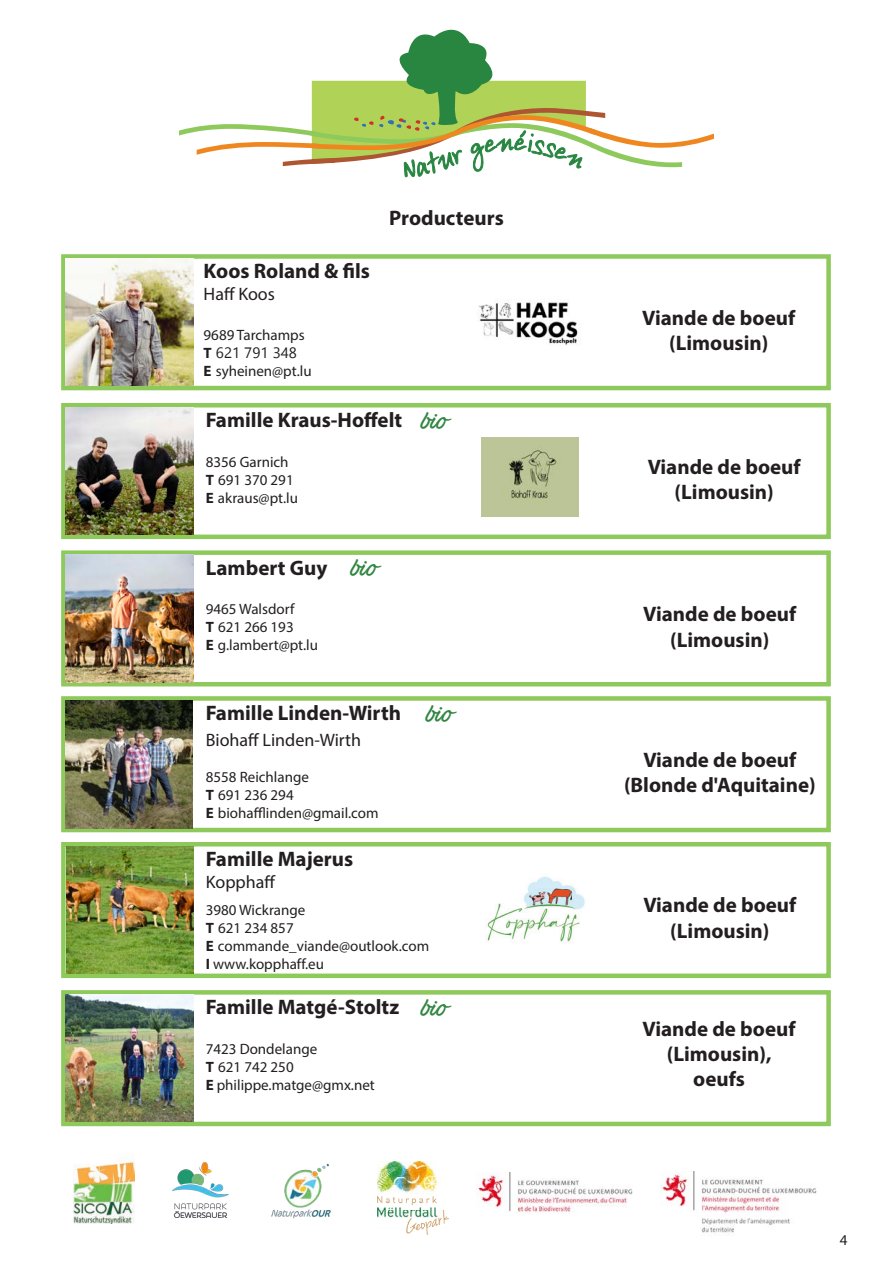
<style>
.page{position:relative;width:893px;height:1263px;background:#fff}
.page>*{position:absolute;margin:0;border:0;box-sizing:border-box;transform-origin:0 0}
.t1{font:27px "Actonia PERSONALUSE";color:#328641}
.t2{font:700 21px "Myriad Pro";color:#231f20}
.t3{font:18px "Myriad Pro";color:#231f20}
.t4{font:15px "Myriad Pro";color:#231f20}
.t5{font:700 15px "Myriad Pro";color:#231f20}
.s1{font-weight:700}
</style>
<div class="page">
<svg style="left:179px;top:29px;width:535px;height:148px"></svg>
<img style="left:73px;top:1153px;width:62px;height:70px">
<img style="left:172px;top:1162px;width:57px;height:55px">
<img style="left:271px;top:1163px;width:60px;height:56px">
<img style="left:378px;top:1161px;width:70px;height:74px">
<div style="left:61px;top:842px;width:770px;height:136px;border:4px solid #8ec95c"></div>
<img style="left:66px;top:846px;width:128px;height:128px">
<img style="left:486px;top:876px;width:99px;height:66px">
<div style="left:61px;top:696px;width:770px;height:136px;border:4px solid #8ec95c"></div>
<img style="left:66px;top:701px;width:127px;height:127px">
<div style="left:61px;top:550px;width:770px;height:136px;border:4px solid #8ec95c"></div>
<img style="left:66px;top:555px;width:127px;height:127px">
<div style="left:61px;top:403px;width:770px;height:136px;border:4px solid #8ec95c"></div>
<img style="left:66px;top:407px;width:127px;height:128px">
<div style="left:61px;top:254px;width:770px;height:136px;border:4px solid #8ec95c"></div>
<img style="left:65px;top:259px;width:128px;height:127px">
<img style="left:479px;top:301px;width:99px;height:44px">
<img style="left:482px;top:437px;width:97px;height:79px">
<img style="left:661px;top:1172px;width:156px;height:61px">
<img style="left:476px;top:1172px;width:157px;height:41px">
<div style="left:61px;top:990px;width:770px;height:136px;border:4px solid #8ec95c"></div>
<img style="left:66px;top:995px;width:127px;height:127px">
<p class="t2" style="left:204px;top:258px;width:168px">Koos Roland &amp; fils</p>
<p class="t3" style="left:204px;top:283px;width:73px">Haff Koos</p>
<p class="t4" style="left:204px;top:325px;width:103px">9689 Tarchamps</p>
<p class="t5" style="left:204px;top:343px;width:10px">T</p>
<p class="t4" style="left:204px;top:361px;width:110px"><span class="s1">E</span> syheinen@pt.lu</p>
<p class="t2" style="left:389px;top:204px;width:116px">Producteurs</p>
<p class="t2" style="left:206px;top:406px;width:198px">Famille Kraus-Hoffelt</p>
<p class="t4" style="left:206px;top:453px;width:84px">8356 Garnich</p>
<p class="t4" style="left:206px;top:471px;width:89px"><span class="s1">T</span> 691 370 291</p>
<p class="t4" style="left:206px;top:489px;width:94px"><span class="s1">E</span> akraus@pt.lu</p>
<p class="t1" style="left:421px;top:407px;width:28px">bio</p>
<p class="t2" style="left:206px;top:554px;width:123px">Lambert Guy</p>
<p class="t4" style="left:206px;top:600px;width:90px">9465 Walsdorf</p>
<p class="t4" style="left:206px;top:618px;width:89px"><span class="s1">T</span> 621 266 193</p>
<p class="t4" style="left:206px;top:636px;width:114px"><span class="s1">E</span> g.lambert@pt.lu</p>
<p class="t1" style="left:351px;top:554px;width:28px">bio</p>
<p class="t2" style="left:206px;top:700px;width:197px">Famille Linden-Wirth</p>
<p class="t3" style="left:206px;top:728px;width:157px">Biohaff Linden-Wirth</p>
<p class="t4" style="left:206px;top:767px;width:105px">8558 Reichlange</p>
<p class="t4" style="left:206px;top:785px;width:89px"><span class="s1">T</span> 691 236 294</p>
<p class="t4" style="left:206px;top:803px;width:174px"><span class="s1">E</span> biohafflinden@gmail.com</p>
<p class="t1" style="left:426px;top:700px;width:28px">bio</p>
<p class="t2" style="left:206px;top:845px;width:149px">Famille Majerus</p>
<p class="t3" style="left:206px;top:871px;width:71px">Kopphaff</p>
<p class="t4" style="left:206px;top:900px;width:101px">3980 Wickrange</p>
<p class="t4" style="left:206px;top:918px;width:89px"><span class="s1">T</span> 621 234 857</p>
<p class="t4" style="left:206px;top:936px;width:225px"><span class="s1">E</span> commande_viande@outlook.com</p>
<p class="t4" style="left:206px;top:954px;width:120px"><span class="s1">I</span> www.kopphaff.eu</p>
<p class="t2" style="left:206px;top:994px;width:195px">Famille Matgé-Stoltz</p>
<p class="t4" style="left:206px;top:1040px;width:113px">7423 Dondelange</p>
<p class="t4" style="left:206px;top:1058px;width:89px"><span class="s1">T</span> 621 742 250</p>
<p class="t4" style="left:206px;top:1076px;width:171px"><span class="s1">E</span> philippe.matge@gmx.net</p>
<p class="t1" style="left:421px;top:994px;width:28px">bio</p>
<p class="t2" style="left:642px;top:304px;width:154px">Viande de boeuf</p>
<p class="t2" style="left:669px;top:329px;width:101px">(Limousin)</p>
<p class="t2" style="left:648px;top:453px;width:154px">Viande de boeuf</p>
<p class="t2" style="left:675px;top:478px;width:101px">(Limousin)</p>
<p class="t2" style="left:643px;top:601px;width:154px">Viande de boeuf</p>
<p class="t2" style="left:670px;top:626px;width:101px">(Limousin)</p>
<p class="t2" style="left:643px;top:746px;width:154px">Viande de boeuf</p>
<p class="t2" style="left:624px;top:771px;width:193px">(Blonde d'Aquitaine)</p>
<p class="t2" style="left:643px;top:892px;width:154px">Viande de boeuf</p>
<p class="t2" style="left:670px;top:917px;width:101px">(Limousin)</p>
<p class="t2" style="left:643px;top:1015px;width:154px">Viande de boeuf</p>
<p class="t2" style="left:667px;top:1040px;width:106px">(Limousin),</p>
<p class="t2" style="left:693px;top:1065px;width:53px">oeufs</p>
<p class="t4" style="left:840px;top:1230px;width:9px">4</p>
</div>
